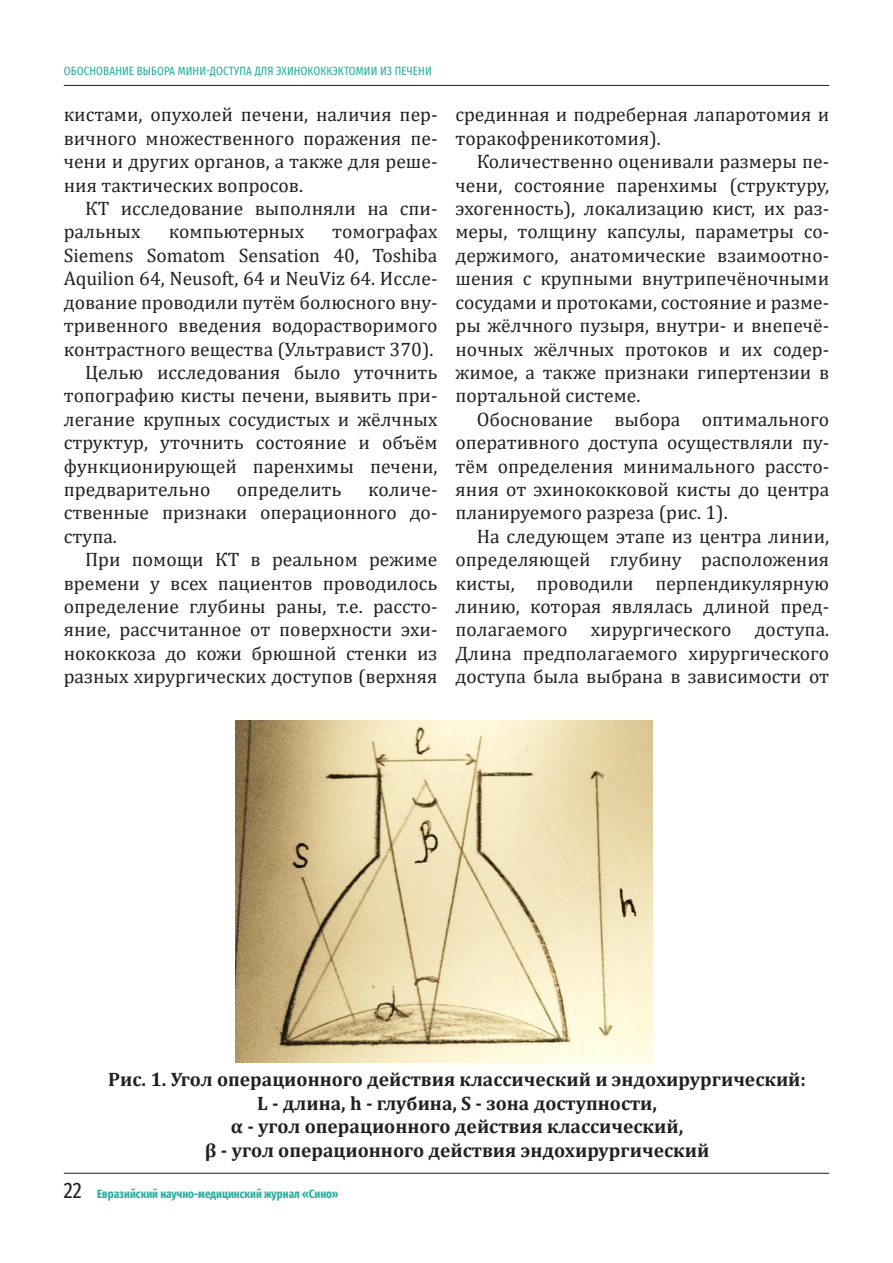
<style>
.page{position:relative;width:893px;height:1263px;background:#fff}
.page>*{position:absolute;margin:0;border:0;box-sizing:border-box;transform-origin:0 0}
.t1{font:19.5px/23.4px "Cambria";color:#231f20;text-align:justify}
.t2{font:700 19.5px/23.4px "Cambria";color:#231f20;text-align:center}
.t3{font:12px "Fira Sans Compressed";letter-spacing:.01em;color:#27afa1}
.t4{font:700 12px "Fira Sans Compressed";color:#27afa1}
.s1{font-weight:400;font-size:22.5px;color:#231f20}
</style>
<div class="page">
<hr style="left:64px;top:85px;width:765px;height:1px;background:#231f20">
<hr style="left:64px;top:1173px;width:765px;height:1px;background:#231f20">
<img style="left:235px;top:720px;width:417px;height:342px">
<p class="t3" style="left:64px;top:62px;width:369px">ОБОСНОВАНИЕ ВЫБОРА МИНИ-ДОСТУПА ДЛЯ ЭХИНОКОККЭКТОМИИ ИЗ ПЕЧЕНИ</p>
<p class="t1" style="left:64px;top:103px;width:375px">кистами, опухолей печени, наличия пер&shy;вичного множественного поражения пе&shy;чени и других органов, а также для реше&shy;ния тактических вопросов.</p>
<p class="t1" style="left:64px;top:197px;width:375px;text-indent:21px">КТ исследование выполняли на спи&shy;ральных</p>
<p class="t1" style="left:169px;top:220px;width:137px">компьютерных</p>
<p class="t1" style="left:332px;top:220px;width:107px">томографах</p>
<p class="t1" style="left:64px;top:243px;width:375px">Siemens Somatom Sensation 40, Toshiba</p>
<p class="t1" style="left:64px;top:267px;width:375px">Aquilion 64, Neusoft, 64 и NeuViz 64. Иссле-</p>
<p class="t1" style="left:64px;top:290px;width:375px">дование проводили путём болюсного вну-</p>
<p class="t1" style="left:64px;top:314px;width:375px">тривенного введения водорастворимого</p>
<p class="t1" style="left:64px;top:337px;width:371px">контрастного вещества (Ультравист 370).</p>
<p class="t1" style="left:85px;top:360px;width:354px">Целью исследования было уточнить</p>
<p class="t1" style="left:64px;top:384px;width:375px">топографию кисты печени, выявить при-</p>
<p class="t1" style="left:64px;top:407px;width:375px">легание крупных сосудистых и жёлчных</p>
<p class="t1" style="left:64px;top:431px;width:375px">структур, уточнить состояние и объём</p>
<p class="t1" style="left:64px;top:454px;width:375px">функционирующей паренхимы печени,</p>
<p class="t1" style="left:64px;top:477px;width:148px">предварительно</p>
<p class="t1" style="left:237px;top:477px;width:106px">определить</p>
<p class="t1" style="left:64px;top:477px;width:375px;text-indent:304px">количе&shy;ственные признаки операционного до&shy;ступа.</p>
<p class="t1" style="left:64px;top:548px;width:375px;text-indent:21px">При помощи КТ в реальном режиме времени у всех пациентов проводилось определение глубины раны, т.е. рассто&shy;яние, рассчитанное от поверхности эхи&shy;нококкоза до кожи брюшной стенки из разных хирургических доступов (верхняя</p>
<p class="t1" style="left:455px;top:103px;width:375px">срединная и подреберная лапаротомия и торакофреникотомия).</p>
<p class="t1" style="left:455px;top:150px;width:375px;text-indent:21px">Количественно оценивали размеры пе&shy;чени, состояние паренхимы (структуру, эхогенность), локализацию кист, их раз&shy;меры, толщину капсулы, параметры со&shy;держимого, анатомические взаимоотно&shy;шения с крупными внутрипечёночными сосудами и протоками, состояние и разме&shy;ры жёлчного пузыря, внутри- и внепечё&shy;ночных жёлчных протоков и их содер&shy;жимое, а также признаки гипертензии в портальной системе.</p>
<p class="t1" style="left:455px;top:407px;width:375px;text-indent:21px">Обоснование выбора оптимального оперативного доступа осуществляли пу&shy;тём определения минимального рассто&shy;яния от эхинококковой кисты до центра планируемого разреза (рис. 1).</p>
<p class="t1" style="left:455px;top:524px;width:375px;text-indent:21px">На следующем этапе из центра линии, определяющей глубину расположения кисты, проводили перпендикулярную линию, которая являлась длиной пред&shy;полагаемого хирургического доступа.<br>Длина предполагаемого хирургического доступа была выбрана в зависимости от</p>
<p class="t2" style="left:108px;top:1067px;width:699px">Рис. 1. Угол операционного действия классический и эндохирургический:<br>L - длина, h - глубина, S - зона доступности,<br>α - угол операционного действия классический,<br>β - угол операционного действия эндохирургический</p>
<p class="t4" style="left:64px;top:1184px;width:276px"><span class="s1">22</span> Евразийский научно-медицинский журнал «Сино»</p>
</div>
